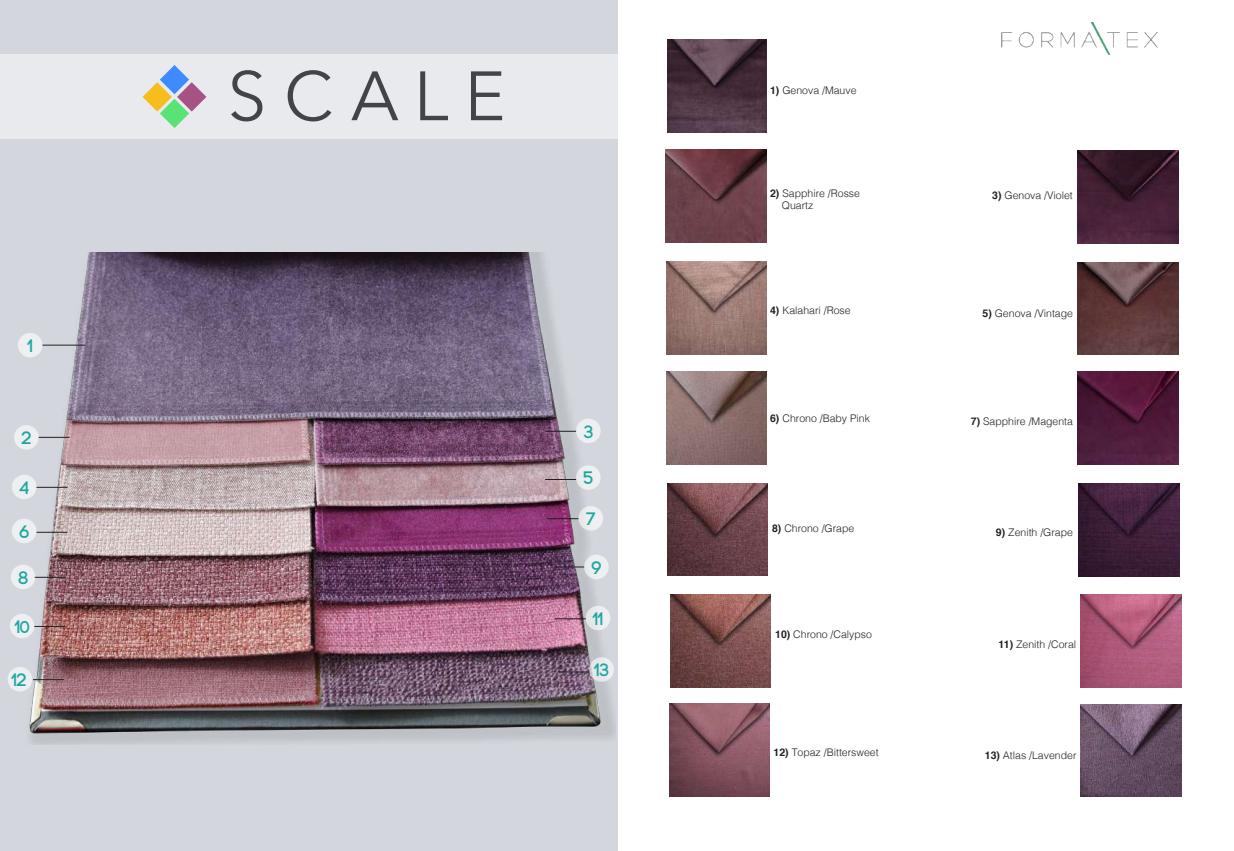
<style>
.page{position:relative;width:1234px;height:851px;background:#fff}
.page>*{position:absolute;margin:0;border:0;box-sizing:border-box;transform-origin:0 0}
.t1{font:68.85px "Avenir Next";color:#424547}
.t2{font:700 18px "Code";color:#1ca79e}
.t3{font:300 10.5px/12.6px "Helvetica";color:#231f20}
.s1{font-weight:700}
</style>
<div class="page">
<div style="left:0;top:0;width:617px;height:850px;background:#d3d7dd"></div>
<div style="left:0;top:54px;width:617px;height:85px;background:#e8eaed"></div>
<img style="left:1001px;top:22px;width:155px;height:32px">
<svg style="left:142px;top:65px;width:64px;height:63px"></svg>
<img style="left:667px;top:40px;width:99px;height:93px">
<img style="left:665px;top:149px;width:101px;height:93px">
<img style="left:666px;top:262px;width:100px;height:93px">
<img style="left:666px;top:371px;width:100px;height:93px">
<img style="left:667px;top:483px;width:100px;height:93px">
<img style="left:670px;top:594px;width:100px;height:93px">
<img style="left:669px;top:703px;width:100px;height:93px">
<img style="left:1077px;top:151px;width:100px;height:93px">
<img style="left:1077px;top:262px;width:100px;height:93px">
<img style="left:1077px;top:371px;width:100px;height:93px">
<img style="left:1078px;top:483px;width:100px;height:93px">
<img style="left:1080px;top:594px;width:100px;height:93px">
<img style="left:1080px;top:704px;width:100px;height:92px">
<img style="left:22px;top:252px;width:593px;height:492px">
<div style="left:18px;top:333px;width:24px;height:24px;background:#edeff1;border-radius:50%"></div>
<hr style="left:42px;top:345px;width:43px;height:1px;background:#231f20">
<div style="left:14px;top:425px;width:25px;height:24px;background:#edeff1;border-radius:50%"></div>
<hr style="left:39px;top:437px;width:31px;height:1px;background:#231f20">
<div style="left:12px;top:474px;width:24px;height:25px;background:#edeff1;border-radius:50%"></div>
<hr style="left:36px;top:487px;width:31px;height:1px;background:#231f20">
<div style="left:12px;top:518px;width:24px;height:25px;background:#edeff1;border-radius:50%"></div>
<hr style="left:36px;top:532px;width:31px;height:1px;background:#231f20">
<div style="left:11px;top:564px;width:24px;height:25px;background:#edeff1;border-radius:50%"></div>
<hr style="left:35px;top:577px;width:31px;height:1px;background:#231f20">
<div style="left:10px;top:613px;width:24px;height:25px;background:#edeff1;border-radius:50%"></div>
<hr style="left:34px;top:626px;width:31px;height:1px;background:#231f20">
<div style="left:8px;top:667px;width:24px;height:24px;background:#edeff1;border-radius:50%"></div>
<hr style="left:33px;top:679px;width:31px;height:1px;background:#231f20">
<div style="left:589px;top:657px;width:24px;height:24px;background:linear-gradient(to right,#dddde0,#eff1f3);border-radius:50%"></div>
<hr style="left:558px;top:671px;width:31px;height:1px;background:#231f20">
<div style="left:585px;top:605px;width:25px;height:25px;background:#e9ebed;border-radius:50%"></div>
<hr style="left:554px;top:618px;width:31px;height:1px;background:#231f20">
<div style="left:584px;top:554px;width:24px;height:25px;background:#edeff1;border-radius:50%"></div>
<hr style="left:553px;top:566px;width:31px;height:1px;background:#231f20">
<div style="left:578px;top:506px;width:25px;height:24px;background:#edeff1;border-radius:50%"></div>
<hr style="left:547px;top:518px;width:31px;height:1px;background:#231f20">
<div style="left:576px;top:465px;width:24px;height:25px;background:#edeff1;border-radius:50%"></div>
<hr style="left:545px;top:479px;width:31px;height:1px;background:#231f20">
<div style="left:576px;top:418px;width:24px;height:25px;background:#edeff1;border-radius:50%"></div>
<hr style="left:545px;top:431px;width:31px;height:1px;background:#231f20">
<h2 class="t2" style="left:28px;top:336px;width:6px">1</h2>
<h2 class="t2" style="left:22px;top:428px;width:11px">2</h2>
<h2 class="t2" style="left:20px;top:478px;width:11px">4</h2>
<h2 class="t2" style="left:20px;top:522px;width:11px">6</h2>
<h2 class="t2" style="left:19px;top:568px;width:11px">8</h2>
<h2 class="t2" style="left:15px;top:617px;width:16px">10</h2>
<h2 class="t2" style="left:12px;top:670px;width:16px">12</h2>
<h1 class="t1" style="left:227px;top:38px;width:279px">S C A L E</h1>
<h2 class="t2" style="left:584px;top:422px;width:11px">3</h2>
<h2 class="t2" style="left:584px;top:469px;width:11px">5</h2>
<h2 class="t2" style="left:586px;top:509px;width:11px">7</h2>
<h2 class="t2" style="left:591px;top:558px;width:11px">9</h2>
<h2 class="t2" style="left:593px;top:609px;width:11px">11</h2>
<h2 class="t2" style="left:594px;top:660px;width:16px">13</h2>
<p class="t3" style="left:770px;top:83px;width:88px"><span class="s1">1)</span> Genova /Mauve</p>
<p class="t3" style="left:781px;top:186px;width:80px;text-indent:-12px"><span class="s1">2)</span> Sapphire /Rosse<br>Quartz</p>
<p class="t3" style="left:991px;top:188px;width:82px"><span class="s1">3)</span> Genova /Violet</p>
<p class="t3" style="left:770px;top:303px;width:82px"><span class="s1">4)</span> Kalahari /Rose</p>
<p class="t3" style="left:982px;top:306px;width:92px"><span class="s1">5)</span> Genova /Vintage</p>
<p class="t3" style="left:770px;top:411px;width:101px"><span class="s1">6)</span> Chrono /Baby Pink</p>
<p class="t3" style="left:970px;top:414px;width:104px"><span class="s1">7)</span> Sapphire /Magenta</p>
<p class="t3" style="left:772px;top:520px;width:84px"><span class="s1">8)</span> Chrono /Grape</p>
<p class="t3" style="left:995px;top:525px;width:79px"><span class="s1">9)</span> Zenith /Grape</p>
<p class="t3" style="left:775px;top:627px;width:98px"><span class="s1">10)</span> Chrono /Calypso</p>
<p class="t3" style="left:998px;top:637px;width:79px"><span class="s1">11)</span> Zenith /Coral</p>
<p class="t3" style="left:773px;top:744px;width:107px"><span class="s1">12)</span> Topaz /Bittersweet</p>
<p class="t3" style="left:984px;top:747px;width:93px"><span class="s1">13)</span> Atlas /Lavender</p>
</div>
